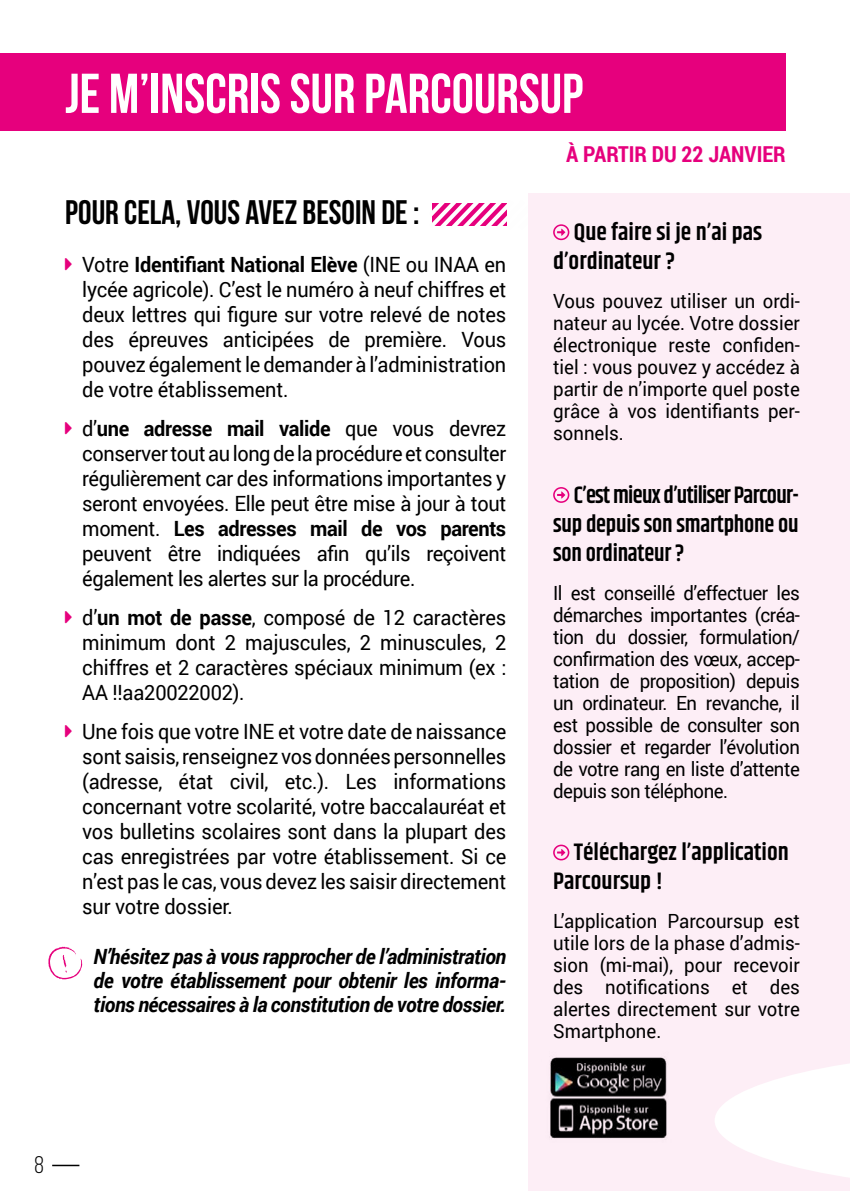
<style>
.page{position:relative;width:851px;height:1191px;background:#fff}
.page>*{position:absolute;margin:0;border:0;box-sizing:border-box;transform-origin:0 0}
.t1{font:700 56px "Bebas Neue";color:#fff}
.t2{font:700 34px "Bebas Neue";color:#000}
.t3{font:600 24px/28.8px "Khand";color:#000}
.t4{font:600 24px/28.8px "Khand";color:#000;text-align:justify;scale:.95 1}
.t5{font:24px "Bebas Neue";color:#000}
.t6{font:700 22px "Roboto Condensed";color:#e6007d}
.t7{font:21px/25px "Roboto";letter-spacing:-.01em;color:#000;text-align:justify;scale:.95 1}
.t8{font:italic 700 21px/24px "Roboto";letter-spacing:-.02em;color:#000;text-align:justify;scale:.95 1}
.t9{font:19.6px/22px "Roboto";color:#000;text-align:justify;scale:.95 1}
.s1{color:#e6007d}
.s2{font-weight:700}
</style>
<div class="page">
<div style="left:528px;top:194px;width:321px;height:997px;background:#fdeef6"></div>
<div style="left:0;top:53px;width:785px;height:77px;background:#e6007d"></div>
<svg style="left:48px;top:946px;width:34px;height:33px"></svg>
<hr style="left:52px;top:1164px;width:27px;height:2px;background:#000">
<svg style="left:715px;top:1050px;width:135px;height:141px"></svg>
<svg style="left:432px;top:203px;width:138px;height:37px"></svg>
<svg style="left:553px;top:487px;width:16px;height:16px"></svg>
<svg style="left:553px;top:844px;width:16px;height:16px"></svg>
<img style="left:550px;top:1057px;width:117px;height:82px">
<h1 class="t1" style="left:65px;top:63px;width:519px">JE M’INSCRIS SUR PARCOURSUP</h1>
<p class="t6" style="left:566px;top:138px;width:221px">À PARTIR DU 22 JANVIER</p>
<h2 class="t2" style="left:65px;top:194px;width:355px">POUR CELA, VOUS AVEZ BESOIN DE :</h2>
<p class="t7" style="left:82px;top:251px;width:448px;text-indent:-17px"><span class="s1">→</span> Votre <span class="s2">Identifiant National Elève</span> (INE ou INAA en lycée agricole). C’est le numéro à neuf chiffres et deux lettres qui figure sur votre relevé de notes des épreuves anticipées de première. Vous pouvez également le demander à l’administration de votre établissement.</p>
<p class="t7" style="left:82px;top:415px;width:448px;text-indent:-17px"><span class="s1">→</span> d’<span class="s2">une adresse mail valide</span> que vous devrez conserver tout au long de la procédure et consulter régulièrement car des informations importantes y seront envoyées. Elle peut être mise à jour à tout moment. <span class="s2">Les adresses mail de vos parents </span>peuvent être indiquées afin qu’ils reçoivent également les alertes sur la procédure.</p>
<p class="t7" style="left:82px;top:604px;width:448px;text-indent:-17px"><span class="s1">→</span> d’<span class="s2">un mot de passe</span>, composé de 12 caractères minimum dont 2 majuscules, 2 minuscules, 2 chiffres et 2 caractères spéciaux minimum (ex :<br>AA !!aa20022002).</p>
<p class="t7" style="left:82px;top:718px;width:448px;text-indent:-17px"><span class="s1">→</span> Une fois que votre INE et votre date de naissance sont saisis, renseignez vos données personnelles (adresse, état civil, etc.). Les informations concernant votre scolarité, votre baccalauréat et vos bulletins scolaires sont dans la plupart des cas enregistrées par votre établissement. Si ce n’est pas le cas, vous devez les saisir directement sur votre dossier.</p>
<p class="t8" style="left:94px;top:943px;width:436px">N’hésitez pas à vous rapprocher de l’administration de votre établissement pour obtenir les informa&shy;tions nécessaires à la constitution de votre dossier.</p>
<p class="t3" style="left:553px;top:219px;width:210px;text-indent:21px">Que faire si je n’ai pas d’ordinateur ?</p>
<p class="t9" style="left:553px;top:289px;width:261px">Vous pouvez utiliser un ordi&shy;nateur au lycée. Votre dossier électronique reste confiden&shy;tiel : vous pouvez y accédez à partir de n’importe quel poste grâce à vos identifiants per&shy;sonnels.</p>
<p class="t4" style="left:553px;top:482px;width:260px;text-indent:21px">C’est mieux d’utiliser Parcour&shy;sup depuis son smartphone ou son ordinateur ?</p>
<p class="t9" style="left:553px;top:581px;width:261px">Il est conseillé d’effectuer les démarches importantes (créa&shy;tion du dossier, formulation/ confirmation des vœux, accep&shy;tation de proposition) depuis un ordinateur. En revanche, il est possible de consulter son dossier et regarder l’évolution de votre rang en liste d’attente depuis son téléphone.</p>
<p class="t3" style="left:553px;top:839px;width:237px;text-indent:21px">Téléchargez l’application<br>Parcoursup !</p>
<p class="t9" style="left:553px;top:909px;width:261px">L’application Parcoursup est utile lors de la phase d’admis&shy;sion (mi-mai), pour recevoir des notifications et des alertes directement sur votre Smartphone.</p>
<p class="t5" style="left:35px;top:1151px;width:11px">8</p>
</div>
